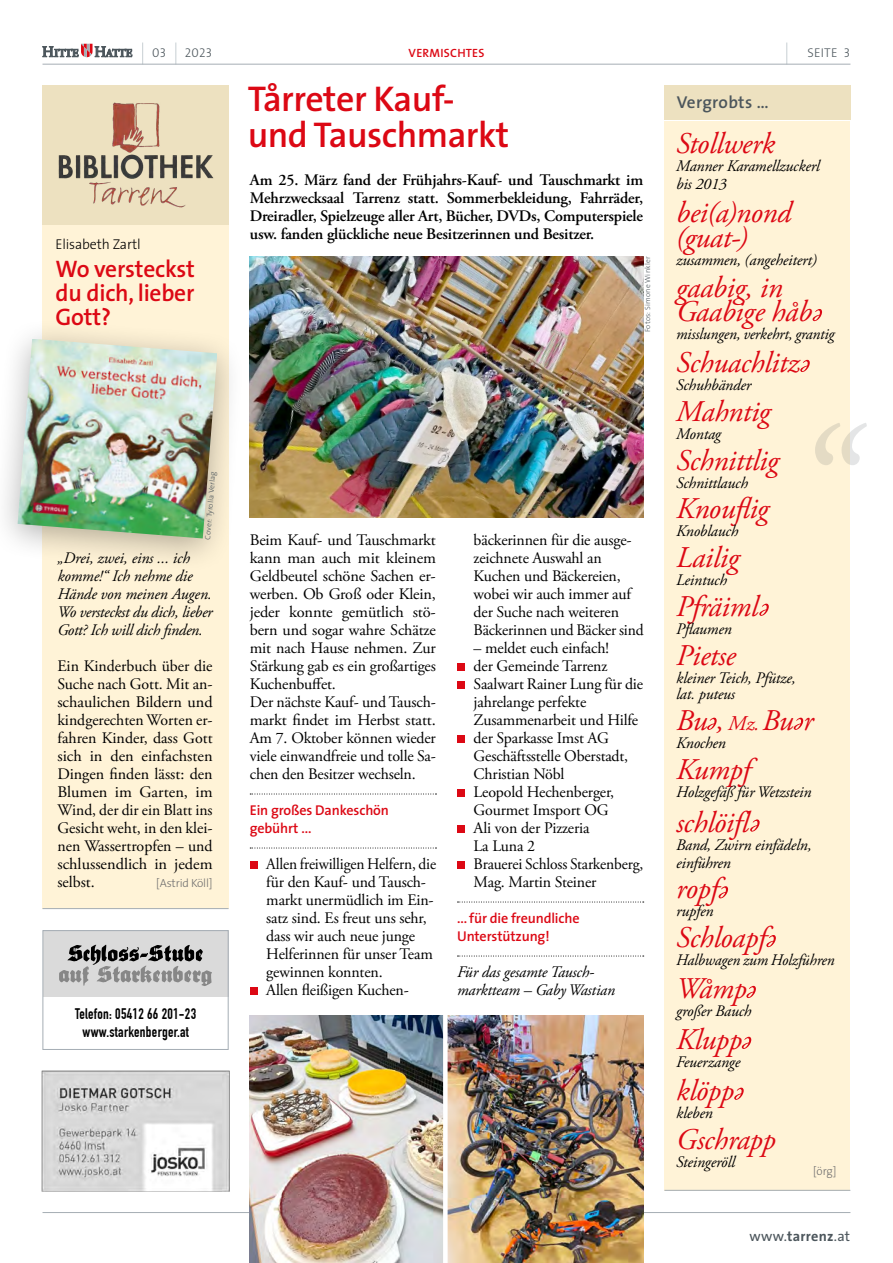
<style>
.page{position:relative;width:893px;height:1263px;background:#fff}
.page>*{position:absolute;margin:0;border:0;box-sizing:border-box;transform-origin:0 0}
.t1{font:600 36px/36px "The Sans";letter-spacing:-.015em;color:#dc0814}
.t2{font:italic 30px/24.2px "Adobe Garamond Pro";letter-spacing:-.01em;color:#dc0814}
.t3{font:600 24px/24px "The Sans";letter-spacing:-.01em;color:#dc0814;text-align:justify}
.t4{font:600 17.25px "The Sans";letter-spacing:.02em;color:#4c565c}
.t5{font:16.05px/18px "Adobe Garamond Pro";letter-spacing:-.01em;color:#000}
.t6{font:italic 16.05px/18px "Adobe Garamond Pro";letter-spacing:-.01em;color:#000}
.t7{font:600 16.05px/18px "Adobe Garamond Pro";letter-spacing:-.01em;color:#000;text-align:justify}
.t8{font:16.05px/18px "Adobe Garamond Pro";letter-spacing:-.01em;color:#000;scale:.96 1}
.t9{font:700 15px/18px "DIN Condensed";letter-spacing:.02em;color:#000;text-align:center}
.t10{font:600 14.25px/18px "The Sans";letter-spacing:-.01em;color:#dc0814}
.t11{font:14.25px "The Sans";color:#4c565c}
.t12{font:300 14.25px "The Sans";letter-spacing:-.01em;color:#000}
.t13{font:12.75px "The Sans Light Caps";letter-spacing:.02em;color:#4c565c}
.t14{font:600 12px "The Sans";letter-spacing:.02em;color:#dc0814}
.t15{font:300 11.7px "The Sans";letter-spacing:-.015em;color:#706f6f}
.t16{font:300 7.5px "The Sans";letter-spacing:.03em;color:#4c565c}
.s1{font-size:21px}
.s2{font-weight:700}
</style>
<div class="page">
<svg style="left:786px;top:43px;width:1px;height:21px"></svg>
<svg style="left:142px;top:43px;width:1px;height:21px"></svg>
<svg style="left:176px;top:43px;width:1px;height:21px"></svg>
<hr style="left:43px;top:64px;width:807px;height:1px;background:#a5adb4">
<hr style="left:43px;top:1212px;width:807px;height:1px;background:#a5adb4">
<svg style="left:43px;top:44px;width:89px;height:13px"></svg>
<div style="left:664px;top:121px;width:186px;height:1070px;background:#fff3d7"></div>
<div style="left:664px;top:85px;width:186px;height:34px;background:#ede1c0"></div>
<svg style="left:813px;top:309px;width:9px;height:12px"></svg>
<svg style="left:800px;top:360px;width:10px;height:12px"></svg>
<svg style="left:759px;top:604px;width:10px;height:12px"></svg>
<svg style="left:707px;top:718px;width:10px;height:12px"></svg>
<svg style="left:794px;top:718px;width:9px;height:12px"></svg>
<svg style="left:750px;top:819px;width:10px;height:13px"></svg>
<svg style="left:719px;top:886px;width:9px;height:12px"></svg>
<svg style="left:766px;top:935px;width:10px;height:12px"></svg>
<svg style="left:746px;top:986px;width:10px;height:12px"></svg>
<svg style="left:742px;top:1037px;width:9px;height:12px"></svg>
<svg style="left:734px;top:1088px;width:10px;height:12px"></svg>
<hr style="left:664px;top:1190px;width:186px;height:1px;background:#a5adb4">
<svg style="left:815px;top:423px;width:52px;height:42px"></svg>
<div style="left:43px;top:211px;width:186px;height:698px;background:#fff3d7"></div>
<div style="left:43px;top:85px;width:186px;height:139px;background:#ede1c0"></div>
<hr style="left:43px;top:908px;width:186px;height:1px;background:#a5adb4">
<img style="left:58px;top:102px;width:156px;height:106px">
<div style="left:0;top:317px;width:245px;height:256px;background:#000;opacity:.3"></div>
<img style="left:18px;top:339px;width:199px;height:199px">
<img style="left:250px;top:257px;width:393px;height:260px">
<img style="left:250px;top:1015px;width:393px;height:248px">
<svg style="left:250px;top:794px;width:186px;height:1px"></svg>
<svg style="left:250px;top:848px;width:186px;height:1px"></svg>
<div style="left:250px;top:861px;width:7px;height:8px;background:#dc0814"></div>
<div style="left:250px;top:987px;width:7px;height:8px;background:#dc0814"></div>
<div style="left:457px;top:663px;width:8px;height:8px;background:#dc0814"></div>
<div style="left:457px;top:681px;width:8px;height:8px;background:#dc0814"></div>
<div style="left:457px;top:735px;width:8px;height:8px;background:#dc0814"></div>
<div style="left:457px;top:789px;width:8px;height:8px;background:#dc0814"></div>
<div style="left:457px;top:825px;width:8px;height:8px;background:#dc0814"></div>
<div style="left:457px;top:861px;width:8px;height:8px;background:#dc0814"></div>
<svg style="left:457px;top:902px;width:187px;height:1px"></svg>
<svg style="left:457px;top:956px;width:187px;height:1px"></svg>
<div style="left:43px;top:930px;width:185px;height:67px;background:#dadada"></div>
<div style="left:43px;top:930px;width:186px;height:120px;border:1px solid #a5adb4"></div>
<svg style="left:59px;top:945px;width:153px;height:41px"></svg>
<img style="left:41px;top:1070px;width:189px;height:122px">
<div style="left:443px;top:1001px;width:5px;height:262px;background:#fff"></div>
<p class="t13" style="left:152px;top:42px;width:16px">03</p>
<p class="t13" style="left:185px;top:42px;width:29px">2023</p>
<p class="t13" style="left:807px;top:42px;width:44px">SEITE 3</p>
<p class="t14" style="left:409px;top:43px;width:77px">VERMISCHTES</p>
<p class="t12" style="left:56px;top:232px;width:87px">Elisabeth Zartl</p>
<h3 class="t3" style="left:56px;top:256px;width:141px">Wo versteckst du dich, lieber Gott?</h3>
<p class="t16" style="left:201px;top:539px;width:70px;rotate:-85deg">Cover: Tyrolia Verlag</p>
<p class="t6" style="left:57px;top:549px;width:157px">„Drei, zwei, eins ... ich komme!“ Ich nehme die<br>Hände von meinen Augen.<br>Wo versteckst du dich, lieber<br>Gott? Ich will dich finden.</p>
<p class="t5" style="left:57px;top:657px;width:157px;text-align:justify">Ein Kinderbuch über die Suche nach Gott. Mit an&shy;schaulichen Bildern und kindgerechten Worten er&shy;fahren Kinder, dass Gott sich in den einfachsten Dingen finden lässt: den Blumen im Garten, im Wind, der dir ein Blatt ins Gesicht weht, in den klei&shy;nen Wassertropfen – und schlussendlich in jedem selbst.</p>
<p class="t15" style="left:156px;top:873px;width:58px">[Astrid Köll]</p>
<p class="t9" style="left:75px;top:1005px;width:123px">Telefon: 05412 66 201-23 www.starkenberger.at</p>
<h1 class="t1" style="left:248px;top:80px;width:263px">Tårreter Kauf&shy;und Tauschmarkt</h1>
<p class="t7" style="left:250px;top:171px;width:395px">Am 25. März fand der Frühjahrs-Kauf- und Tauschmarkt im Mehrzwecksaal Tarrenz statt. Sommerbekleidung, Fahrräder, Dreiradler, Spielzeuge aller Art, Bücher, DVDs, Computerspiele usw. fanden glückliche neue Besitzerinnen und Besitzer.</p>
<p class="t16" style="left:641px;top:332px;width:77px;rotate:-90deg">Fotos: Simone Winkler</p>
<p class="t5" style="left:250px;top:531px;width:188px">Beim Kauf- und Tauschmarkt kann man auch mit kleinem<br>Geldbeutel schöne Sachen er&shy;werben. Ob Groß oder Klein, jeder konnte gemütlich stö&shy;bern und sogar wahre Schätze mit nach Hause nehmen. Zur<br>Stärkung gab es ein großartiges<br>Kuchenbuffet.<br>Der nächste Kauf- und Tausch&shy;markt findet im Herbst statt.<br>Am 7. Oktober können wieder viele einwandfreie und tolle Sa&shy;chen den Besitzer wechseln.</p>
<p class="t10" style="left:250px;top:800px;width:141px">Ein großes Dankeschön gebührt ...</p>
<p class="t8" style="left:266px;top:855px;width:178px">Allen freiwilligen Helfern, die für den Kauf- und Tausch&shy;markt unermüdlich im Ein&shy;satz sind. Es freut uns sehr, dass wir auch neue junge<br>Helferinnen für unser Team gewinnen konnten.<br>Allen fleißigen Kuchen-</p>
<p class="t5" style="left:474px;top:531px;width:172px">bäckerinnen für die ausge&shy;zeichnete Auswahl an<br>Kuchen und Bäckereien, wobei wir auch immer auf der Suche nach weiteren<br>Bäckerinnen und Bäcker sind</p>
<p class="t5" style="left:474px;top:639px;width:171px">– meldet euch einfach!<br>der Gemeinde Tarrenz<br>Saalwart Rainer Lung für die jahrelange perfekte<br>Zusammenarbeit und Hilfe der Sparkasse Imst AG<br>Geschäftsstelle Oberstadt,<br>Christian Nöbl<br>Leopold Hechenberger,<br>Gourmet Imsport OG<br>Ali von der Pizzeria<br>La Luna 2<br>Brauerei Schloss Starkenberg,<br>Mag. Martin Steiner</p>
<p class="t10" style="left:457px;top:908px;width:124px">... für die freundliche<br>Unterstützung!</p>
<p class="t6" style="left:457px;top:963px;width:159px">Für das gesamte Tausch&shy;marktteam – Gaby Wastian</p>
<p class="t4" style="left:677px;top:88px;width:93px">Vergrobts …</p>
<h2 class="t2" style="left:676px;top:132px;width:100px">Stollwerk</h2>
<p class="t6" style="left:676px;top:157px;width:145px">Manner Karamellzuckerl bis 2013</p>
<h2 class="t2" style="left:676px;top:202px;width:117px">bei(a)nond (guat-)</h2>
<p class="t6" style="left:676px;top:251px;width:142px">zusammen, (angeheitert)</p>
<h2 class="t2" style="left:676px;top:276px;width:137px">gaabig, in<br>Gaabige håb</h2>
<p class="t6" style="left:676px;top:325px;width:160px">misslungen, verkehrt, grantig</p>
<h2 class="t2" style="left:676px;top:351px;width:125px">Schuachlitz</h2>
<p class="t6" style="left:676px;top:376px;width:77px">Schuhbänder</p>
<h2 class="t2" style="left:676px;top:400px;width:96px">Mahntig</h2>
<p class="t6" style="left:676px;top:425px;width:46px">Montag</p>
<h2 class="t2" style="left:676px;top:449px;width:104px">Schnittlig</h2>
<p class="t6" style="left:676px;top:474px;width:73px">Schnittlauch</p>
<h2 class="t2" style="left:676px;top:497px;width:94px">Knouflig</h2>
<p class="t6" style="left:676px;top:523px;width:64px">Knoblauch</p>
<h2 class="t2" style="left:676px;top:546px;width:65px">Lailig</h2>
<p class="t6" style="left:676px;top:571px;width:52px">Leintuch</p>
<h2 class="t2" style="left:676px;top:595px;width:84px">Pfräiml</h2>
<p class="t6" style="left:676px;top:620px;width:57px">Pflaumen</p>
<h2 class="t2" style="left:676px;top:644px;width:61px">Pietse</h2>
<p class="t6" style="left:676px;top:670px;width:121px;line-height:16.5px">kleiner Teich, Pfütze, lat. puteus</p>
<h2 class="t2" style="left:676px;top:709px;width:139px">Bu , <span class="s1">Mz.</span>Bu r</h2>
<p class="t6" style="left:676px;top:734px;width:51px">Knochen</p>
<h2 class="t2" style="left:676px;top:758px;width:76px">Kumpf</h2>
<p class="t6" style="left:676px;top:783px;width:137px">Holzgefäß für Wetzstein</p>
<h2 class="t2" style="left:676px;top:811px;width:74px">schlöifl</h2>
<p class="t6" style="left:676px;top:836px;width:137px">Band, Zwirn einfädeln, einführen</p>
<h2 class="t2" style="left:676px;top:878px;width:44px">ropf</h2>
<p class="t6" style="left:676px;top:903px;width:39px">rupfen</p>
<h2 class="t2" style="left:676px;top:926px;width:91px">Schloapf</h2>
<p class="t6" style="left:676px;top:951px;width:160px">Halbwagen zum Holzführen</p>
<h2 class="t2" style="left:676px;top:977px;width:72px">Wåmp</h2>
<p class="t6" style="left:676px;top:1002px;width:77px">großer Bauch</p>
<h2 class="t2" style="left:676px;top:1028px;width:67px">Klupp</h2>
<p class="t6" style="left:676px;top:1053px;width:66px">Feuerzange</p>
<h2 class="t2" style="left:676px;top:1079px;width:60px">klöpp</h2>
<p class="t6" style="left:676px;top:1104px;width:38px">kleben</p>
<h2 class="t2" style="left:676px;top:1128px;width:101px">Gschrapp</h2>
<p class="t6" style="left:676px;top:1153px;width:61px">Steingeröll</p>
<p class="t15" style="left:813px;top:1161px;width:25px">[örg]</p>
<p class="t11" style="left:749px;top:1224px;width:102px">www.<span class="s2">tarrenz</span>.at</p>
</div>
